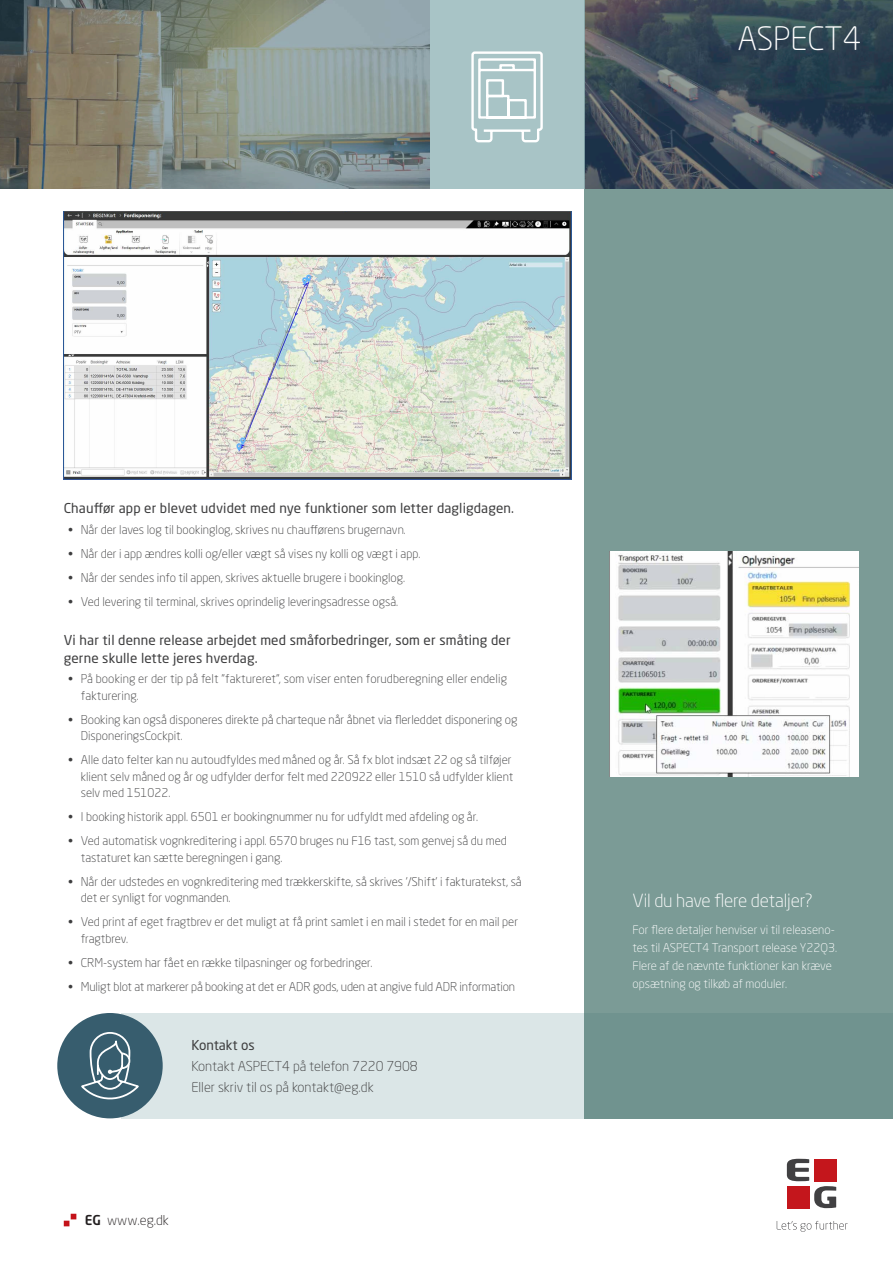
<style>
.page{position:relative;width:893px;height:1263px;background:#fff}
.page>*{position:absolute;margin:0;border:0;box-sizing:border-box;transform-origin:0 0}
.t1{font:300 31.95px "Neo Sans Std";color:#fff}
.Brødtekst{font:300 18px "Neo Sans Std";letter-spacing:-.01em;color:#fff}
.Mellemrubrik{font:13.5px/18px "Neo Sans Std";letter-spacing:.01em;color:#3e3e3f}
.t2{font:300 13.5px/21px "Neo Sans Std";color:#3e3e3f}
.t3{font:300 13.5px "Neo Sans Std";color:#231f20}
.Brød_bullet__faktabo{font:300 12px/16.5px "Neo Sans Std";color:#3e3e3f}
.Brødtekst_Light{font:300 12px/18px "Neo Sans Std";color:#fff}
.s1{font-weight:400}
.s2{font-weight:500}
</style>
<div class="page">
<div style="left:121px;top:1013px;width:772px;height:105px;background:#dbe6e7"></div>
<div style="left:585px;top:188px;width:308px;height:930px;background:#7b9b96"></div>
<img style="left:585px;top:0;width:308px;height:188px">
<div style="left:429px;top:0;width:156px;height:188px;background:#a8c4c6"></div>
<img style="left:0;top:0;width:429px;height:188px">
<img style="left:64px;top:211px;width:508px;height:269px">
<img style="left:609px;top:551px;width:250px;height:225px">
<svg style="left:64px;top:1214px;width:12px;height:12px"></svg>
<svg style="left:777px;top:1221px;width:71px;height:11px"></svg>
<svg style="left:787px;top:1159px;width:49px;height:49px"></svg>
<div style="left:57px;top:1013px;width:106px;height:105px;background:#375d6e;border-radius:50%"></div>
<svg style="left:81px;top:1032px;width:58px;height:68px"></svg>
<svg style="left:471px;top:51px;width:72px;height:92px"></svg>
<p class="t1" style="left:738px;top:19px;width:125px">ASPECT4</p>
<p class="Mellemrubrik" style="left:64px;top:499px;width:452px">Chauffør app er blevet udvidet med nye funktioner som letter dagligdagen.</p>
<p class="Brød_bullet__faktabo" style="left:68px;top:521px;width:339px">• Når der laves log til bookinglog, skrives nu chaufførens brugernavn.</p>
<p class="Brød_bullet__faktabo" style="left:68px;top:545px;width:354px">• Når der i app ændres kolli og/eller vægt så vises ny kolli og vægt i app.</p>
<p class="Brød_bullet__faktabo" style="left:68px;top:569px;width:339px">• Når der sendes info til appen, skrives aktuelle brugere i bookinglog.</p>
<p class="Brød_bullet__faktabo" style="left:68px;top:593px;width:332px">• Ved levering til terminal, skrives oprindelig leveringsadresse også.</p>
<p class="Mellemrubrik" style="left:64px;top:630px;width:448px">Vi har til denne release arbejdet med småforbedringer, som er småting der gerne skulle lette jeres hverdag.</p>
<p class="Brød_bullet__faktabo" style="left:81px;top:670px;width:428px;text-indent:-13px">• På booking er der tip på felt ”faktureret”, som viser enten forudberegning eller endelig fakturering.</p>
<p class="Brød_bullet__faktabo" style="left:81px;top:711px;width:438px;text-indent:-13px">• Booking kan også disponeres direkte på charteque når åbnet via flerleddet disponering og<br>DisponeringsCockpit.</p>
<p class="Brød_bullet__faktabo" style="left:81px;top:751px;width:434px;text-indent:-13px">• Alle dato felter kan nu autoudfyldes med måned og år. Så fx blot indsæt 22 og så tilføjer klient selv måned og år og udfylder derfor felt med 220922 eller 1510 så udfylder klient selv med 151022.</p>
<p class="Brød_bullet__faktabo" style="left:68px;top:808px;width:412px">• I booking historik appl. 6501 er bookingnummer nu for udfyldt med afdeling og år.</p>
<p class="Brød_bullet__faktabo" style="left:81px;top:832px;width:428px;text-indent:-13px">• Ved automatisk vognkreditering i appl. 6570 bruges nu F16 tast, som genvej så du med tastaturet kan sætte beregningen i gang.</p>
<p class="Brød_bullet__faktabo" style="left:81px;top:873px;width:442px;text-indent:-13px">• Når der udstedes en vognkreditering med trækkerskifte, så skrives ’/Shift’ i fakturatekst, så det er synligt for vognmanden.</p>
<p class="Brød_bullet__faktabo" style="left:81px;top:913px;width:439px;text-indent:-13px">• Ved print af eget fragtbrev er det muligt at få print samlet i en mail i stedet for en mail per fragtbrev.</p>
<p class="Brød_bullet__faktabo" style="left:68px;top:954px;width:306px">• CRM-system har fået en række tilpasninger og forbedringer.</p>
<p class="Brød_bullet__faktabo" style="left:68px;top:978px;width:449px">• Muligt blot at markerer på booking at det er ADR gods, uden at angive fuld ADR information</p>
<p class="t2" style="left:191px;top:1034px;width:228px"><span class="s1">Kontakt os<br></span>Kontakt ASPECT4 på telefon 7220 7908<br>Eller skriv til os på kontakt@eg.dk</p>
<p class="t3" style="left:85px;top:1212px;width:86px"><span class="s2">EG</span> www.eg.dk</p>
<p class="Brødtekst" style="left:632px;top:889px;width:182px">Vil du have flere detaljer?</p>
<p class="Brødtekst_Light" style="left:632px;top:920px;width:206px">For flere detaljer henviser vi til releaseno&shy;tes til ASPECT4 Transport release Y22Q3.</p>
<p class="Brødtekst_Light" style="left:632px;top:956px;width:201px">Flere af de nævnte funktioner kan kræve opsætning og tilkøb af moduler.</p>
</div>
